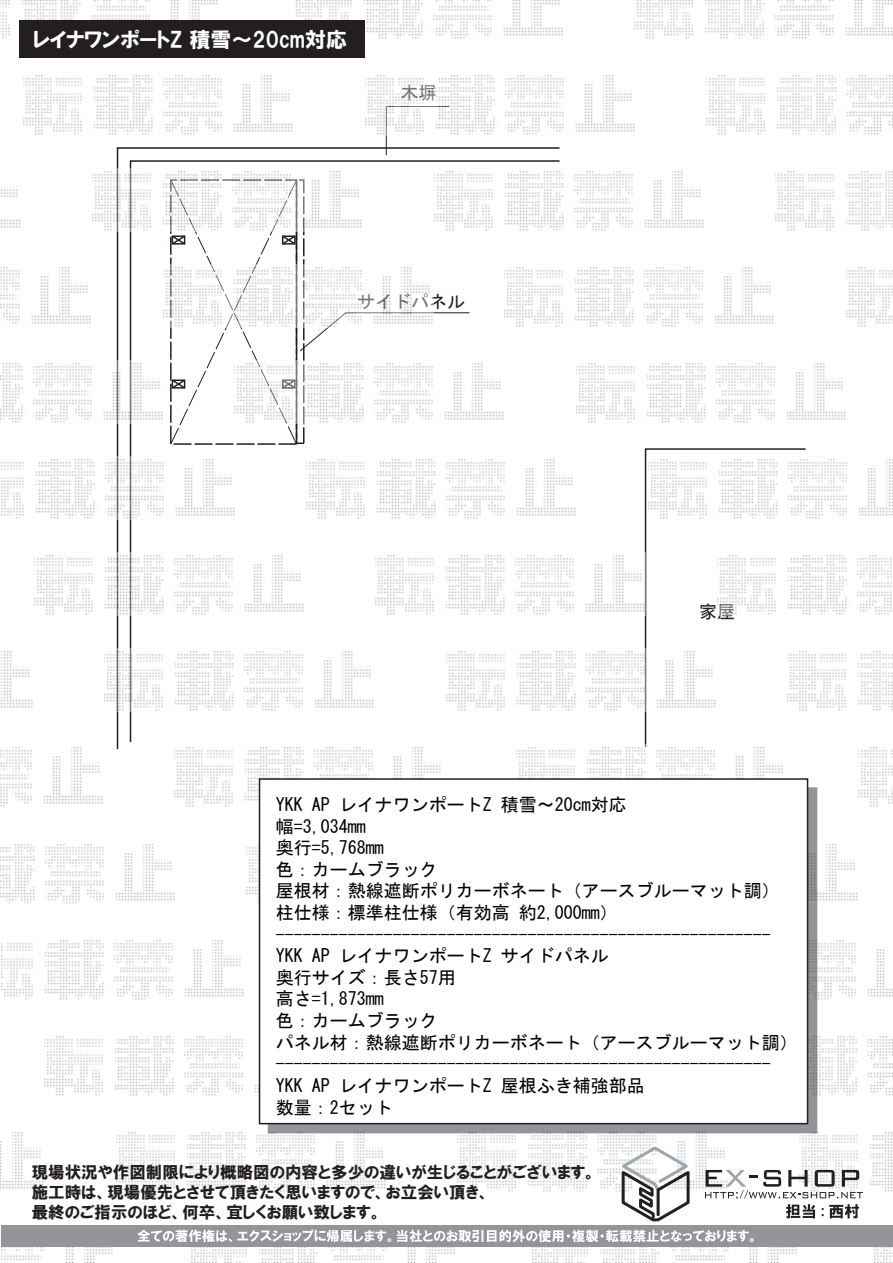
<style>
.page{position:relative;width:893px;height:1263px;background:#fff}
.page>*{position:absolute;margin:0;border:0;box-sizing:border-box;transform-origin:0 0}
.t1{font:21px "HGP Soei Kakugothic UB";color:#fff}
.t2{font:18px/21.6px "MS Gothic";color:#030303}
.t3{font:18px "MS Gothic";color:#231f20}
.t4{font:16.5px/19.8px "HGP Soei Kakugothic UB";color:#231f20}
</style>
<div class="page">
<svg style="left:116px;top:147px;width:444px;height:604px"></svg>
<svg style="left:129px;top:160px;width:431px;height:584px"></svg>
<svg style="left:644px;top:448px;width:162px;height:297px"></svg>
<svg style="left:386px;top:135px;width:64px;height:21px"></svg>
<svg style="left:170px;top:179px;width:300px;height:266px"></svg>
<img style="left:0;top:0;width:218px;height:39px">
<img style="left:296px;top:0;width:267px;height:39px">
<img style="left:635px;top:0;width:258px;height:39px">
<img style="left:24px;top:75px;width:269px;height:60px">
<img style="left:365px;top:75px;width:270px;height:60px">
<img style="left:707px;top:75px;width:186px;height:60px">
<img style="left:93px;top:168px;width:270px;height:63px">
<img style="left:0;top:186px;width:21px;height:42px">
<img style="left:434px;top:168px;width:270px;height:63px">
<img style="left:776px;top:171px;width:117px;height:60px">
<img style="left:163px;top:264px;width:270px;height:63px">
<img style="left:0;top:267px;width:91px;height:57px">
<img style="left:505px;top:264px;width:269px;height:63px">
<img style="left:846px;top:267px;width:47px;height:60px">
<img style="left:0;top:360px;width:163px;height:63px">
<img style="left:235px;top:360px;width:270px;height:63px">
<img style="left:576px;top:363px;width:270px;height:60px">
<img style="left:1px;top:457px;width:234px;height:63px">
<img style="left:307px;top:457px;width:269px;height:63px">
<img style="left:648px;top:457px;width:245px;height:63px">
<img style="left:34px;top:553px;width:270px;height:63px">
<img style="left:376px;top:553px;width:270px;height:63px">
<img style="left:717px;top:553px;width:175px;height:63px">
<img style="left:105px;top:649px;width:270px;height:63px">
<img style="left:0;top:651px;width:33px;height:57px">
<img style="left:446px;top:649px;width:270px;height:63px">
<img style="left:788px;top:649px;width:105px;height:63px">
<img style="left:0;top:747px;width:103px;height:60px">
<img style="left:175px;top:745px;width:270px;height:63px">
<img style="left:858px;top:747px;width:35px;height:60px">
<img style="left:516px;top:745px;width:267px;height:33px">
<img style="left:0;top:844px;width:175px;height:60px">
<img style="left:247px;top:841px;width:12px;height:63px">
<img style="left:817px;top:841px;width:41px;height:63px">
<img style="left:1px;top:940px;width:243px;height:60px">
<img style="left:817px;top:937px;width:76px;height:63px">
<img style="left:45px;top:1033px;width:214px;height:63px">
<img style="left:817px;top:1033px;width:76px;height:63px">
<img style="left:0;top:1132px;width:44px;height:57px">
<img style="left:116px;top:1129px;width:270px;height:63px">
<img style="left:800px;top:1129px;width:93px;height:63px">
<img style="left:458px;top:1133px;width:270px;height:59px">
<img style="left:1px;top:1247px;width:112px;height:16px">
<img style="left:191px;top:1247px;width:264px;height:16px">
<img style="left:874px;top:1247px;width:19px;height:16px">
<img style="left:532px;top:1247px;width:265px;height:16px">
<svg style="left:618px;top:1144px;width:74px;height:78px"></svg>
<svg style="left:705px;top:1170px;width:158px;height:28px"></svg>
<svg style="left:271px;top:790px;width:543px;height:340px;background:#8a8c8f"></svg>
<div style="left:259px;top:779px;width:549px;height:345px;background:#fff"></div>
<div style="left:259px;top:778px;width:549px;height:346px;border:2px solid #231f20"></div>
<div style="left:19px;top:20px;width:345px;height:38px;background:#231f20"></div>
<div style="left:1px;top:1225px;width:892px;height:22px;background:#939598"></div>
<svg style="left:138px;top:1229px;width:253px;height:13px"></svg>
<svg style="left:397px;top:1230px;width:357px;height:12px"></svg>
<svg style="left:786px;top:1204px;width:29px;height:14px"></svg>
<svg style="left:821px;top:1204px;width:38px;height:14px"></svg>
<p class="t1" style="left:33px;top:28px;width:316px">レイナワンポートZ 積雪～20cm対応</p>
<p class="t3" style="left:400px;top:84px;width:37px">木塀</p>
<p class="t3" style="left:357px;top:293px;width:109px">サイドパネル</p>
<p class="t3" style="left:699px;top:603px;width:37px">家屋</p>
<p class="t2" style="left:276px;top:794px;width:524px">YKK AP レイナワンポートZ 積雪～20cm対応<br>幅=3,034mm<br>奥行=5,768mm<br>色：カームブラック<br>屋根材：熱線遮断ポリカーボネート（アースブルーマット調）柱仕様：標準柱仕様（有効高 約2,000mm）-------------------------------------------------------<br>YKK AP レイナワンポートZ サイドパネル<br>奥行サイズ：長さ57用<br>高さ=1,873mm<br>色：カームブラック<br>パネル材：熱線遮断ポリカーボネート（アースブルーマット調）-------------------------------------------------------<br>YKK AP レイナワンポートZ 屋根ふき補強部品<br>数量：2セット</p>
<p class="t4" style="left:32px;top:1162px;width:566px">現場状況や作図制限により概略図の内容と多少の違いが生じることがございます。施工時は、現場優先とさせて頂きたく思いますので、お立会い頂き、<br>最終のご指示のほど、何卒、宜しくお願い致します。</p>
</div>
